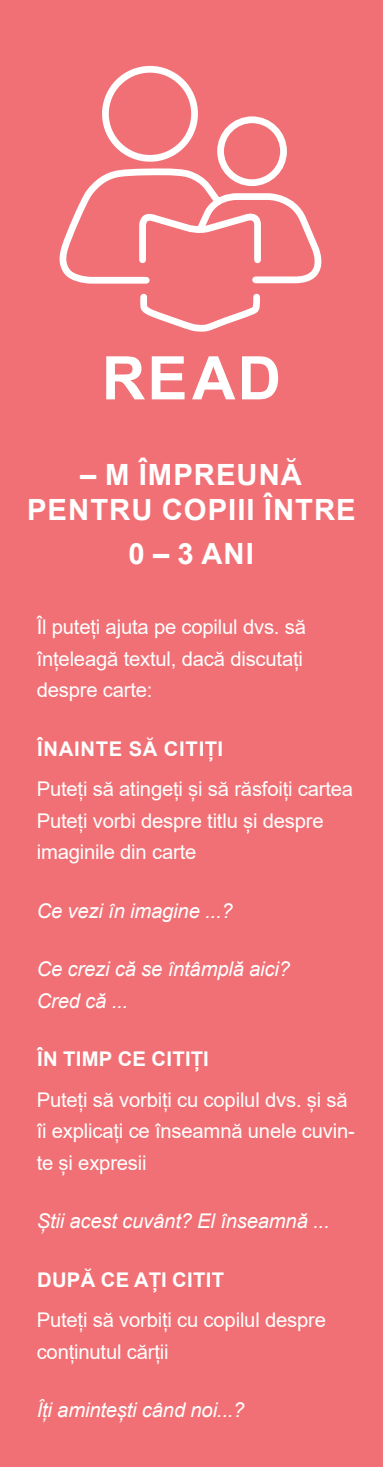
<style>
.page{position:relative;width:383px;height:1467px;background:#f17075}
.page>*{position:absolute;margin:0;border:0;box-sizing:border-box;transform-origin:0 0}
.t1{font:700 60.07px "Arial";color:#fff}
.t2{font:700 29.25px/35.1px "Arial";letter-spacing:.035em;color:#fff;text-align:center}
.t3{font:20.25px/31.5px "Arial";letter-spacing:-.01em;color:#fff}
.t4{font:italic 20.25px/31.5px "Arial";letter-spacing:-.01em;color:#fff}
.t5{font:700 20.25px "Arial";letter-spacing:.015em;color:#fff}
.t6{font:700 20.25px "Arial";letter-spacing:.035em;color:#fff}
</style>
<div class="page">
<div style="left:102px;top:66px;width:96px;height:96px;border:7px solid #fff;border-radius:50%"></div>
<div style="left:217px;top:116px;width:70px;height:70px;border:7px solid #fff;border-radius:50%"></div>
<svg style="left:59px;top:164px;width:263px;height:168px"></svg>
<h1 class="t1" style="left:102px;top:336px;width:181px">READ</h1>
<h2 class="t2" style="left:27px;top:458px;width:330px">– M ÎMPREUNĂ<br>PENTRU COPIII ÎNTRE</h2>
<h2 class="t2" style="left:129px;top:536px;width:127px">0 – 3 ANI</h2>
<p class="t3" style="left:37px;top:611px;width:271px">Îl puteți ajuta pe copilul dvs. să înțeleagă textul, dacă discutați despre carte:</p>
<p class="t6" style="left:37px;top:734px;width:187px">ÎNAINTE SĂ CITIȚI</p>
<p class="t3" style="left:37px;top:773px;width:318px">Puteți să atingeți și să răsfoiți cartea<br>Puteți vorbi despre titlu și despre imaginile din carte</p>
<p class="t4" style="left:37px;top:895px;width:197px">Ce vezi în imagine ...?</p>
<p class="t4" style="left:37px;top:954px;width:255px">Ce crezi că se întâmplă aici?<br>Cred că ...</p>
<p class="t5" style="left:37px;top:1045px;width:173px">ÎN TIMP CE CITIȚI</p>
<p class="t3" style="left:37px;top:1084px;width:319px">Puteți să vorbiți cu copilul dvs. și să îi explicați ce înseamnă unele cuvin&shy;te și expresii</p>
<p class="t4" style="left:37px;top:1206px;width:294px">Știi acest cuvânt? El înseamnă ...</p>
<p class="t5" style="left:37px;top:1265px;width:188px">DUPĂ CE AȚI CITIT</p>
<p class="t3" style="left:37px;top:1304px;width:291px">Puteți să vorbiți cu copilul despre conținutul cărții</p>
<p class="t4" style="left:37px;top:1395px;width:209px">Îți amintești când noi...?</p>
</div>
